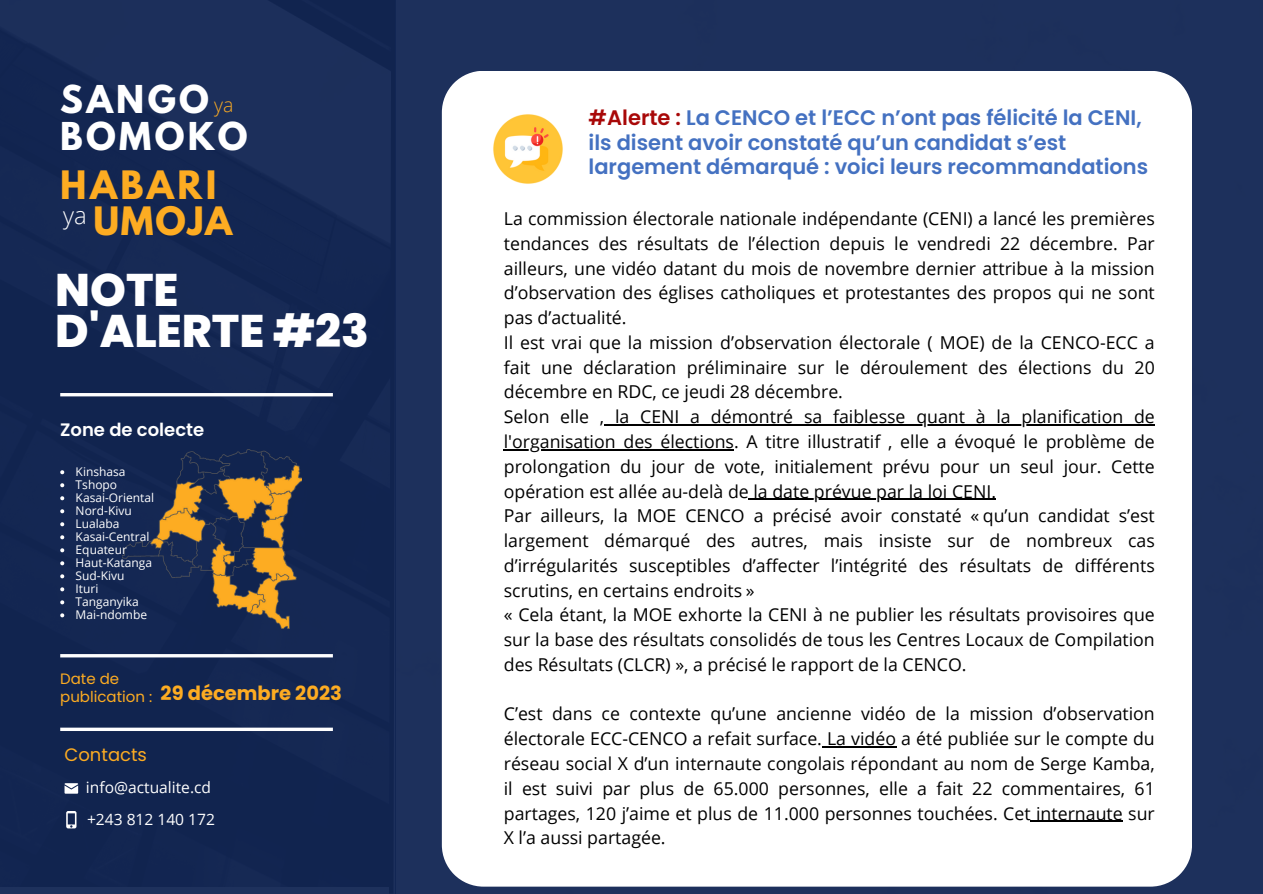
<style>
.page{position:relative;width:1263px;height:894px;background:#fff}
.page>*{position:absolute;margin:0;border:0;box-sizing:border-box;transform-origin:0 0}
.t1{font:800 45.6px "Poppins";color:#fff}
.t2{font:700 34.65px "League Spartan";letter-spacing:.095em;color:#fdac22}
.t3{font:700 34.05px "League Spartan";letter-spacing:.095em;color:#fff}
.t4{font:300 23.85px "Open Sans";color:#fff}
.t5{font:600 21px/24.8px "Poppins";color:#4471c1}
.t6{font:700 19.5px "Poppins";color:#fdac22}
.t7{font:300 19.5px "Open Sans";color:#fdac22}
.t8{font:600 18px "Poppins";color:#fff}
.t9{font:18px "Poppins";color:#fdac22}
.t10{font:17.7px/24.8px "Open Sans";color:#000;text-align:justify}
.t11{font:15.6px "Open Sans";color:#fff}
.t12{font:15px/18px "Poppins";color:#fdac22}
.t13{font:12px "Open Sans";color:#fff}
.s1{color:#a80808}
</style>
<div class="page">
<div style="left:0;top:0;width:396px;height:893px;background:#122654"></div>
<div style="left:396px;top:0;width:867px;height:893px;background:#1d305c"></div>
<div style="left:442px;top:71px;width:750px;height:815px;background:#fff"></div>
<hr style="left:60px;top:393px;width:273px;height:3px;background:#fff">
<svg style="left:65px;top:783px;width:13px;height:10px"></svg>
<svg style="left:66px;top:811px;width:10px;height:17px"></svg>
<img style="left:123px;top:450px;width:179px;height:178px">
<hr style="left:60px;top:654px;width:273px;height:3px;background:#fff">
<hr style="left:60px;top:727px;width:273px;height:3px;background:#fff">
<img style="left:493px;top:114px;width:71px;height:71px">
<hr style="left:604px;top:424px;width:551px;height:1px;background:#000">
<hr style="left:504px;top:449px;width:230px;height:1px;background:#000">
<hr style="left:749px;top:498px;width:247px;height:1px;background:#000">
<hr style="left:822px;top:746px;width:74px;height:1px;background:#000">
<hr style="left:1031px;top:820px;width:92px;height:1px;background:#000">
<svg style="left:60px;top:470px;width:4px;height:4px"></svg>
<svg style="left:60px;top:483px;width:4px;height:4px"></svg>
<svg style="left:60px;top:496px;width:4px;height:4px"></svg>
<svg style="left:60px;top:509px;width:4px;height:4px"></svg>
<svg style="left:60px;top:522px;width:4px;height:4px"></svg>
<svg style="left:60px;top:535px;width:4px;height:4px"></svg>
<svg style="left:60px;top:548px;width:4px;height:4px"></svg>
<svg style="left:60px;top:561px;width:4px;height:4px"></svg>
<svg style="left:60px;top:574px;width:4px;height:4px"></svg>
<svg style="left:60px;top:587px;width:4px;height:4px"></svg>
<svg style="left:60px;top:600px;width:4px;height:4px"></svg>
<svg style="left:60px;top:613px;width:4px;height:4px"></svg>
<p class="t3" style="left:60px;top:83px;width:150px">SANGO</p>
<p class="t3" style="left:60px;top:119px;width:189px">BOMOKO</p>
<p class="t7" style="left:214px;top:91px;width:21px">ya</p>
<p class="t2" style="left:60px;top:167px;width:158px">HABARI</p>
<p class="t4" style="left:63px;top:199px;width:25px">ya</p>
<p class="t2" style="left:94px;top:204px;width:140px">UMOJA</p>
<p class="t1" style="left:55px;top:258px;width:125px">NOTE</p>
<p class="t1" style="left:55px;top:298px;width:315px">D'ALERTE #23</p>
<p class="t8" style="left:60px;top:417px;width:146px">Zone de colecte</p>
<p class="t13" style="left:76px;top:463px;width:51px">Kinshasa</p>
<p class="t13" style="left:76px;top:476px;width:43px">Tshopo</p>
<p class="t13" style="left:76px;top:489px;width:80px">Kasai-Oriental</p>
<p class="t13" style="left:76px;top:502px;width:58px">Nord-Kivu</p>
<p class="t13" style="left:76px;top:515px;width:45px">Lualaba</p>
<p class="t13" style="left:76px;top:528px;width:75px">Kasai-Central</p>
<p class="t13" style="left:76px;top:541px;width:53px">Equateur</p>
<p class="t13" style="left:76px;top:554px;width:78px">Haut-Katanga</p>
<p class="t13" style="left:76px;top:567px;width:50px">Sud-Kivu</p>
<p class="t13" style="left:76px;top:580px;width:24px">Ituri</p>
<p class="t13" style="left:76px;top:593px;width:65px">Tanganyika</p>
<p class="t13" style="left:76px;top:606px;width:73px">Mai-ndombe</p>
<p class="t12" style="left:60px;top:669px;width:94px">Date de publication :</p>
<p class="t6" style="left:161px;top:679px;width:183px">29 décembre 2023</p>
<p class="t9" style="left:65px;top:741px;width:84px">Contacts</p>
<p class="t11" style="left:86px;top:776px;width:127px">info@actualite.cd</p>
<p class="t11" style="left:87px;top:808px;width:129px">+243 812 140 172</p>
<p class="t5" style="left:589px;top:105px;width:561px"><span class="s1">#Alerte :</span> La CENCO et l’ECC n’ont pas félicité la CENI, ils disent avoir constaté qu’un candidat s’est largement démarqué : voici leurs recommandations</p>
<p class="t10" style="left:504px;top:206px;width:652px">La commission électorale nationale indépendante (CENI) a lancé les premières tendances des résultats de l’élection depuis le vendredi 22 décembre. Par ailleurs, une vidéo datant du mois de novembre dernier attribue à la mission d’observation des églises catholiques et protestantes des propos qui ne sont pas d’actualité.</p>
<p class="t10" style="left:504px;top:329px;width:652px">Il est vrai que la mission d’observation électorale ( MOE) de la CENCO-ECC a fait une déclaration préliminaire sur le déroulement des élections du 20 décembre en RDC, ce jeudi 28 décembre.</p>
<p class="t10" style="left:504px;top:404px;width:652px">Selon elle , la CENI a démontré sa faiblesse quant à la planification de l'organisation des élections. A titre illustratif , elle a évoqué le problème de prolongation du jour de vote, initialement prévu pour un seul jour. Cette opération est allée au-delà de la date prévue par la loi CENI.</p>
<p class="t10" style="left:504px;top:503px;width:652px">Par ailleurs, la MOE CENCO a précisé avoir constaté « qu’un candidat s’est largement démarqué des autres, mais insiste sur de nombreux cas d’irrégularités susceptibles d’affecter l’intégrité des résultats de différents scrutins, en certains endroits »</p>
<p class="t10" style="left:504px;top:602px;width:652px">« Cela étant, la MOE exhorte la CENI à ne publier les résultats provisoires que sur la base des résultats consolidés de tous les Centres Locaux de Compilation des Résultats (CLCR) », a précisé le rapport de la CENCO.</p>
<p class="t10" style="left:504px;top:701px;width:652px">C’est dans ce contexte qu’une ancienne vidéo de la mission d’observation électorale ECC-CENCO a refait surface. La vidéo a été publiée sur le compte du réseau social X d’un internaute congolais répondant au nom de Serge Kamba, il est suivi par plus de 65.000 personnes, elle a fait 22 commentaires, 61 partages, 120 j’aime et plus de 11.000 personnes touchées. Cet internaute sur X l’a aussi partagée.</p>
</div>
